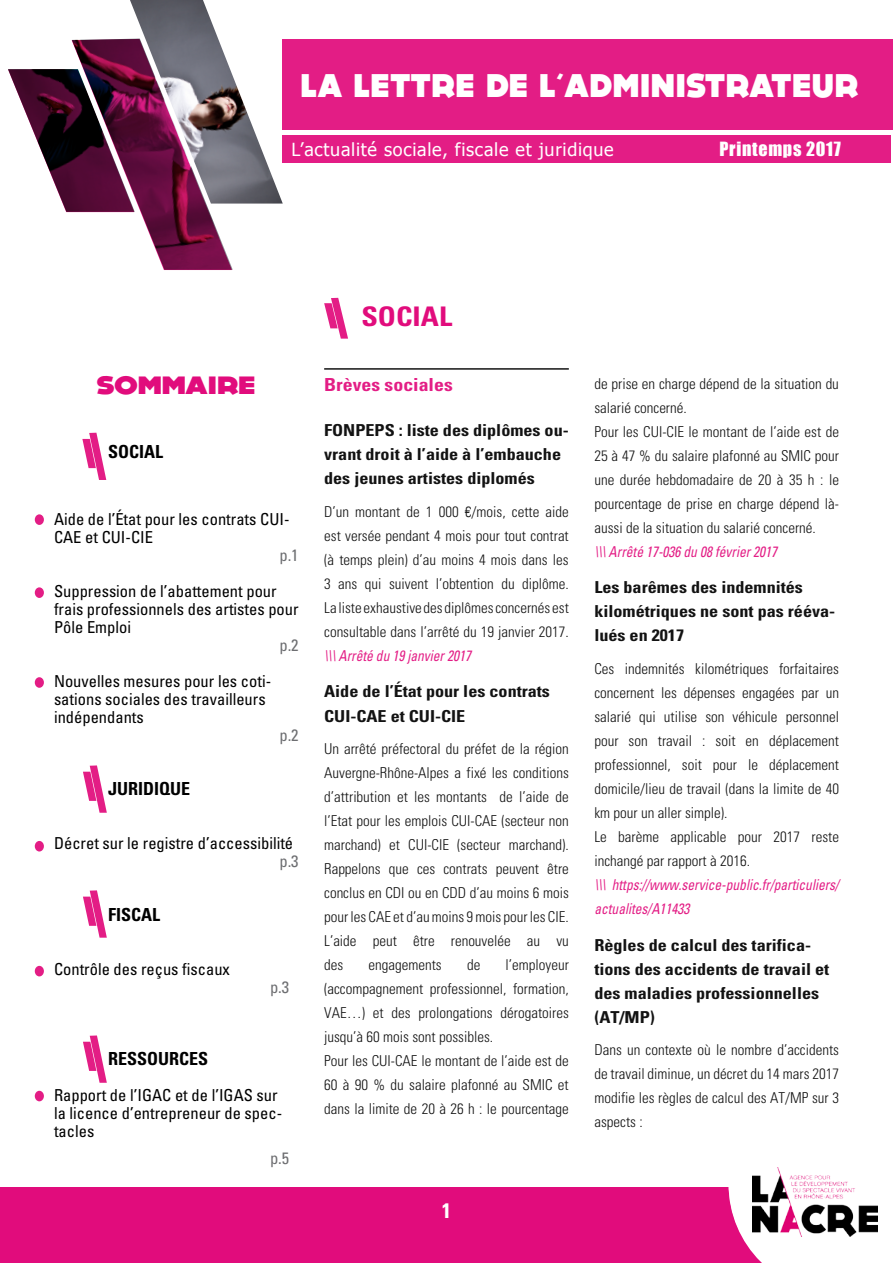
<style>
.page{position:relative;width:893px;height:1263px;background:#fff}
.page>*{position:absolute;margin:0;border:0;box-sizing:border-box;transform-origin:0 0}
.t1{font:800 33px "DOCK11";letter-spacing:.02em;color:#fff}
.t2{font:700 condensed 27px "Univers";color:#e10c7c;scale:1.1 1}
.t3{font:800 25.2px "DOCK11";color:#e10c7c;scale:1.19 1}
.t4{font:700 condensed 21px "Univers";color:#fff}
.t5{font:18px "Tahoma";letter-spacing:.04em;color:#fff}
.t6{font:700 condensed 18px "Univers";color:#000}
.t7{font:700 condensed 18px "Univers";color:#e10c7c;scale:1.1 1}
.t8{font:18px "Impact";letter-spacing:.04em;color:#fff}
.t9{font:condensed 16.5px/18px "Univers";color:#000}
.t10{font:700 condensed 16.5px/24px "Univers";color:#000;scale:1.1 1}
.t11{font:condensed 16.5px "Univers";color:#6d6e71}
.t12{font:300 condensed 15px/24px "Univers";color:#000;text-align:justify}
.t13{font:italic condensed 15px/24px "Univers";color:#e10c7c;scale:.9 1}
.s1{font-family:"Univers LT Std"}
</style>
<div class="page">
<div style="left:0;top:1188px;width:893px;height:75px;background:#e10c7c"></div>
<div style="left:283px;top:39px;width:610px;height:91px;background:#e31d85"></div>
<div style="left:283px;top:135px;width:608px;height:28px;background:#e31d85"></div>
<img style="left:124px;top:0;width:159px;height:270px">
<svg style="left:8px;top:39px;width:224px;height:231px"></svg>
<svg style="left:729px;top:1188px;width:164px;height:75px;background:#fadfed"></svg>
<img style="left:752px;top:1167px;width:125px;height:70px">
<svg style="left:82px;top:433px;width:24px;height:47px"></svg>
<svg style="left:83px;top:1035px;width:24px;height:48px"></svg>
<svg style="left:35px;top:1091px;width:9px;height:10px"></svg>
<svg style="left:35px;top:587px;width:9px;height:11px"></svg>
<svg style="left:35px;top:514px;width:9px;height:11px"></svg>
<svg style="left:35px;top:677px;width:9px;height:11px"></svg>
<hr style="left:324px;top:368px;width:245px;height:2px;background:#000">
<svg style="left:324px;top:298px;width:24px;height:41px"></svg>
<svg style="left:83px;top:765px;width:24px;height:48px"></svg>
<svg style="left:83px;top:890px;width:24px;height:48px"></svg>
<div style="left:35px;top:966px;width:9px;height:10px;background:#e31d85;border-radius:50%"></div>
<div style="left:35px;top:841px;width:9px;height:10px;background:#e31d85;border-radius:50%"></div>
<h1 class="t1" style="left:301px;top:70px;width:559px">LA LETTRE DE L’ADMINISTRATEUR</h1>
<p class="t5" style="left:291px;top:137px;width:324px">L’actualité sociale, fiscale et juridique</p>
<p class="t8" style="left:719px;top:135px;width:123px">Printemps 2017</p>
<h3 class="t3" style="left:97px;top:374px;width:135px">SOMMAIRE</h3>
<p class="t6" style="left:108px;top:441px;width:57px">SOCIAL</p>
<p class="t9" style="left:54px;top:510px;width:237px">Aide de l’État pour les contrats CUI-<br>CAE et CUI-CIE</p>
<p class="t11" style="left:279px;top:544px;width:21px">p.1</p>
<p class="t9" style="left:54px;top:582px;width:246px">Suppression de l’abattement pour frais professionnels des artistes pour<br>Pôle Emploi</p>
<p class="t11" style="left:279px;top:635px;width:21px">p.2</p>
<p class="t9" style="left:54px;top:672px;width:219px">Nouvelles mesures pour les coti&shy;sations sociales des travailleurs indépendants</p>
<p class="t11" style="left:279px;top:725px;width:21px">p.2</p>
<p class="t6" style="left:108px;top:777px;width:84px">JURIDIQUE</p>
<p class="t9" style="left:54px;top:834px;width:241px">Décret sur le registre d’accessibilité</p>
<p class="t11" style="left:279px;top:850px;width:21px">p.3</p>
<p class="t6" style="left:108px;top:903px;width:54px">FISCAL</p>
<p class="t9" style="left:54px;top:960px;width:177px">Contrôle des reçus fiscaux</p>
<p class="t11" style="left:270px;top:976px;width:21px">p.3</p>
<p class="t6" style="left:108px;top:1047px;width:102px">RESSOURCES</p>
<p class="t9" style="left:54px;top:1086px;width:230px">Rapport de l’IGAC et de l’IGAS sur la licence d’entrepreneur de spec&shy;tacles</p>
<p class="t11" style="left:270px;top:1147px;width:21px">p.5</p>
<h2 class="t2" style="left:361px;top:300px;width:84px">SOCIAL</h2>
<p class="t7" style="left:324px;top:373px;width:118px">Brèves sociales</p>
<p class="t10" style="left:324px;top:418px;width:224px">FONPEPS : liste des diplômes ou&shy;vrant droit à l’aide à l’embauche des jeunes artistes diplomés</p>
<p class="t12" style="left:324px;top:499px;width:246px">D’un montant de 1 000 <span class="s1">€</span>/mois, cette aide est versée pendant 4 mois pour tout contrat (à temps plein) d’au moins 4 mois dans les 3 ans qui suivent l’obtention du diplôme.<br>La liste exhaustive des diplômes concernés est consultable dans l’arrêté du 19 janvier 2017.</p>
<p class="t13" style="left:324px;top:643px;width:165px">\\\ Arrêté du 19 janvier 2017</p>
<p class="t10" style="left:324px;top:679px;width:207px">Aide de l’État pour les contrats<br>CUI-CAE et CUI-CIE</p>
<p class="t12" style="left:324px;top:736px;width:246px">Un arrêté préfectoral du préfet de la région Auvergne-Rhône-Alpes a fixé les conditions d’attribution et les montants de l’aide de l’Etat pour les emplois CUI-CAE (secteur non marchand) et CUI-CIE (secteur marchand).<br>Rappelons que ces contrats peuvent être conclus en CDI ou en CDD d’au moins 6 mois pour les CAE et d’au moins 9 mois pour les CIE.<br>L’aide peut être renouvelée au vu des</p>
<p class="t12" style="left:324px;top:952px;width:246px;text-align:left;text-indent:181px">l’employeur (accompagnement professionnel, formation, VAE…) et des prolongations dérogatoires jusqu’à 60 mois sont possibles.<br>Pour les CUI-CAE le montant de l’aide est de 60 à 90 % du salaire plafonné au SMIC et dans la limite de 20 à 26 h : le pourcentage</p>
<p class="t12" style="left:368px;top:952px;width:75px">engagements</p>
<p class="t12" style="left:467px;top:952px;width:15px">de</p>
<p class="t12" style="left:594px;top:371px;width:246px;text-align:left">de prise en charge dépend de la situation du salarié concerné.<br>Pour les CUI-CIE le montant de l’aide est de 25 à 47 % du salaire plafonné au SMIC pour une durée hebdomadaire de 20 à 35 h : le pourcentage de prise en charge dépend là&shy;aussi de la situation du salarié concerné.</p>
<p class="t13" style="left:594px;top:539px;width:205px">\\\ Arrêté 17-036 du 08 février 2017</p>
<p class="t10" style="left:594px;top:575px;width:221px">Les barêmes des indemnités kilométriques ne sont pas rééva&shy;lués en 2017</p>
<p class="t12" style="left:594px;top:656px;width:246px;text-align:left">Ces indemnités kilométriques forfaitaires concernent les dépenses engagées par un salarié qui utilise son véhicule personnel pour son travail : soit en déplacement professionnel, soit pour le déplacement domicile/lieu de travail (dans la limite de 40 km pour un aller simple).<br>Le barème applicable pour 2017 reste inchangé par rapport à 2016.</p>
<p class="t13" style="left:594px;top:872px;width:273px">\\\ https://www.service-public.fr/particuliers/ actualites/A11433</p>
<p class="t10" style="left:594px;top:932px;width:215px">Règles de calcul des tarifica&shy;tions des accidents de travail et des maladies professionnelles (At/MP)</p>
<p class="t12" style="left:594px;top:1037px;width:246px">Dans un contexte où le nombre d’accidents de travail diminue, un décret du 14 mars 2017 modifie les règles de calcul des AT/MP sur 3 aspects :</p>
<h3 class="t4" style="left:442px;top:1197px;width:11px">1</h3>
</div>
